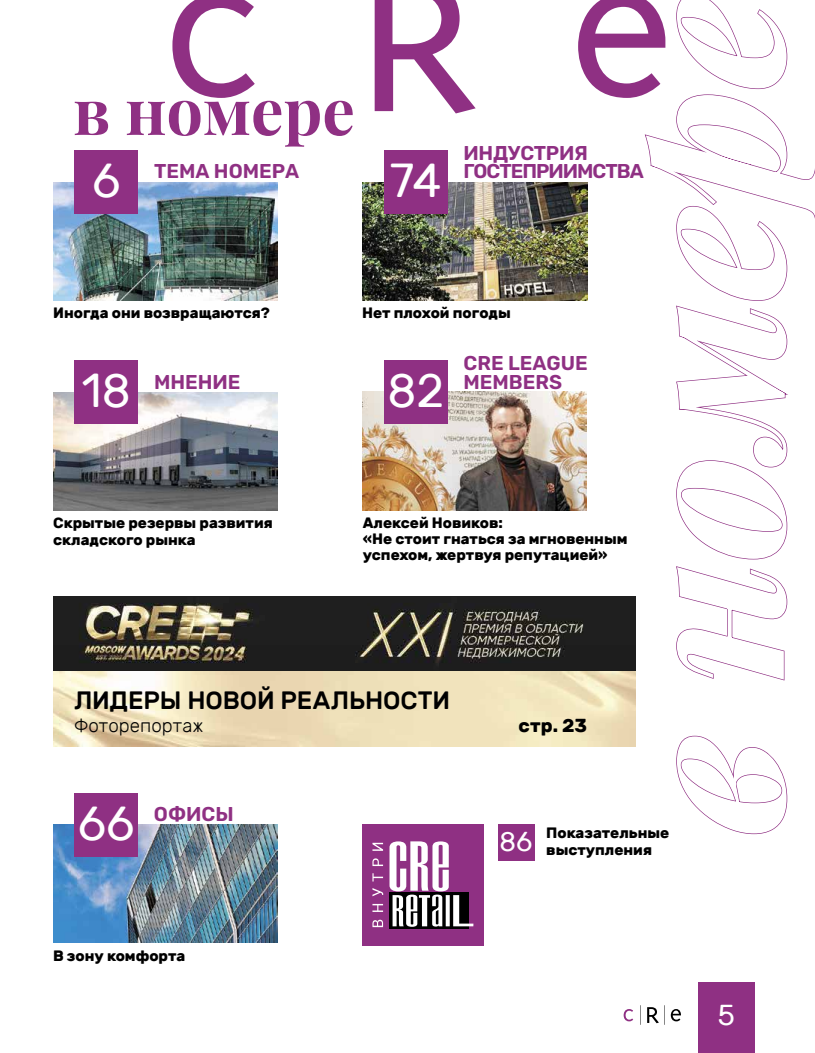
<style>
.page{position:relative;width:815px;height:1053px;background:#fff}
.page>*{position:absolute;margin:0;border:0;box-sizing:border-box;transform-origin:0 0}
.t1{font:italic 700 201.25px "Playfair Display";color:#fff}
.t2{font:700 64.62px "Playfair Display";color:#8f3083}
.t3{font:47.5px "Rubik";color:#fff}
.t4{font:28.75px "Rubik";color:#fff}
.t5{font:500 25px "Rubik";letter-spacing:-.005em;color:#000}
.t6{font:600 20px/18.8px "Rubik";color:#8f3083}
.t7{font:600 20px/18.8px "Rubik";letter-spacing:-.05em;color:#8f3083}
.t8{font:300 18.75px "Rubik";letter-spacing:.005em;color:#000}
.t9{font:700 18.75px "Rubik";color:#000}
.t10{font:700 15px/16.2px "Rubik";color:#000}
</style>
<div class="page">
<div style="left:698px;top:981px;width:57px;height:71px;background:#8f3083"></div>
<svg style="left:640px;top:1005px;width:40px;height:19px"></svg>
<svg style="left:624px;top:1009px;width:9px;height:12px"></svg>
<svg style="left:676px;top:735px;width:112px;height:99px"></svg>
<svg style="left:375px;top:0;width:101px;height:113px"></svg>
<svg style="left:578px;top:0;width:237px;height:681px"></svg>
<svg style="left:172px;top:0;width:83px;height:98px"></svg>
<img style="left:363px;top:392px;width:224px;height:118px">
<img style="left:362px;top:182px;width:225px;height:118px">
<img style="left:53px;top:182px;width:225px;height:118px">
<img style="left:53px;top:392px;width:225px;height:118px">
<div style="left:363px;top:824px;width:121px;height:121px;background:#8f3083"></div>
<svg style="left:372px;top:919px;width:11px;height:8px"></svg>
<svg style="left:372px;top:903px;width:11px;height:8px"></svg>
<svg style="left:372px;top:888px;width:11px;height:8px"></svg>
<svg style="left:372px;top:873px;width:11px;height:8px"></svg>
<svg style="left:372px;top:858px;width:11px;height:8px"></svg>
<svg style="left:372px;top:842px;width:11px;height:8px"></svg>
<svg style="left:389px;top:926px;width:80px;height:2px"></svg>
<svg style="left:389px;top:841px;width:84px;height:85px"></svg>
<div style="left:74px;top:150px;width:64px;height:64px;background:#8f3083"></div>
<div style="left:74px;top:360px;width:64px;height:64px;background:#8f3083"></div>
<div style="left:384px;top:150px;width:64px;height:64px;background:#8f3083"></div>
<img style="left:53px;top:824px;width:225px;height:118px">
<div style="left:74px;top:792px;width:64px;height:64px;background:#8f3083"></div>
<div style="left:384px;top:360px;width:64px;height:64px;background:#8f3083"></div>
<div style="left:498px;top:824px;width:36px;height:37px;background:#8f3083"></div>
<img style="left:53px;top:596px;width:582px;height:150px">
<h1 class="t1" style="left:546px;top:834px;width:841px;rotate:-90deg">в номере</h1>
<h2 class="t2" style="left:73px;top:60px;width:283px">в номере</h2>
<h3 class="t6" style="left:154px;top:163px;width:147px">ТЕМА НОМЕРА</h3>
<h3 class="t7" style="left:463px;top:144px;width:182px">ИНДУСТРИЯ<br>ГОСТЕПРИИМСТВА</h3>
<h3 class="t3" style="left:92px;top:154px;width:30px">6</h3>
<h3 class="t3" style="left:390px;top:154px;width:53px">74</h3>
<p class="t10" style="left:362px;top:304px;width:150px">Нет плохой погоды</p>
<p class="t10" style="left:53px;top:304px;width:218px">Иногда они возвращаются?</p>
<h3 class="t6" style="left:463px;top:354px;width:126px">CRE LEAGUE<br>MEMBERS</h3>
<h3 class="t3" style="left:387px;top:364px;width:58px">82</h3>
<h3 class="t3" style="left:82px;top:364px;width:50px">18</h3>
<h3 class="t6" style="left:154px;top:373px;width:88px">МНЕНИЕ</h3>
<p class="t10" style="left:363px;top:514px;width:266px">Алексей Новиков:<br>«Не стоит гнаться за мгновенным успехом, жертвуя репутацией»</p>
<p class="t10" style="left:53px;top:515px;width:221px">Скрытые резервы развития складского рынка</p>
<h3 class="t5" style="left:74px;top:686px;width:377px">ЛИДЕРЫ НОВОЙ РЕАЛЬНОСТИ</h3>
<p class="t8" style="left:74px;top:714px;width:130px">Фоторепортаж</p>
<p class="t9" style="left:518px;top:714px;width:70px">стр. 23</p>
<h3 class="t6" style="left:154px;top:805px;width:81px">ОФИСЫ</h3>
<h3 class="t3" style="left:78px;top:797px;width:58px">66</h3>
<p class="t10" style="left:500px;top:825px;width:171px;text-indent:47px">Показательные<br><sup>86</sup> выступления</p>
<p class="t10" style="left:53px;top:947px;width:134px">В зону комфорта</p>
<h3 class="t4" style="left:718px;top:998px;width:19px">5</h3>
</div>
